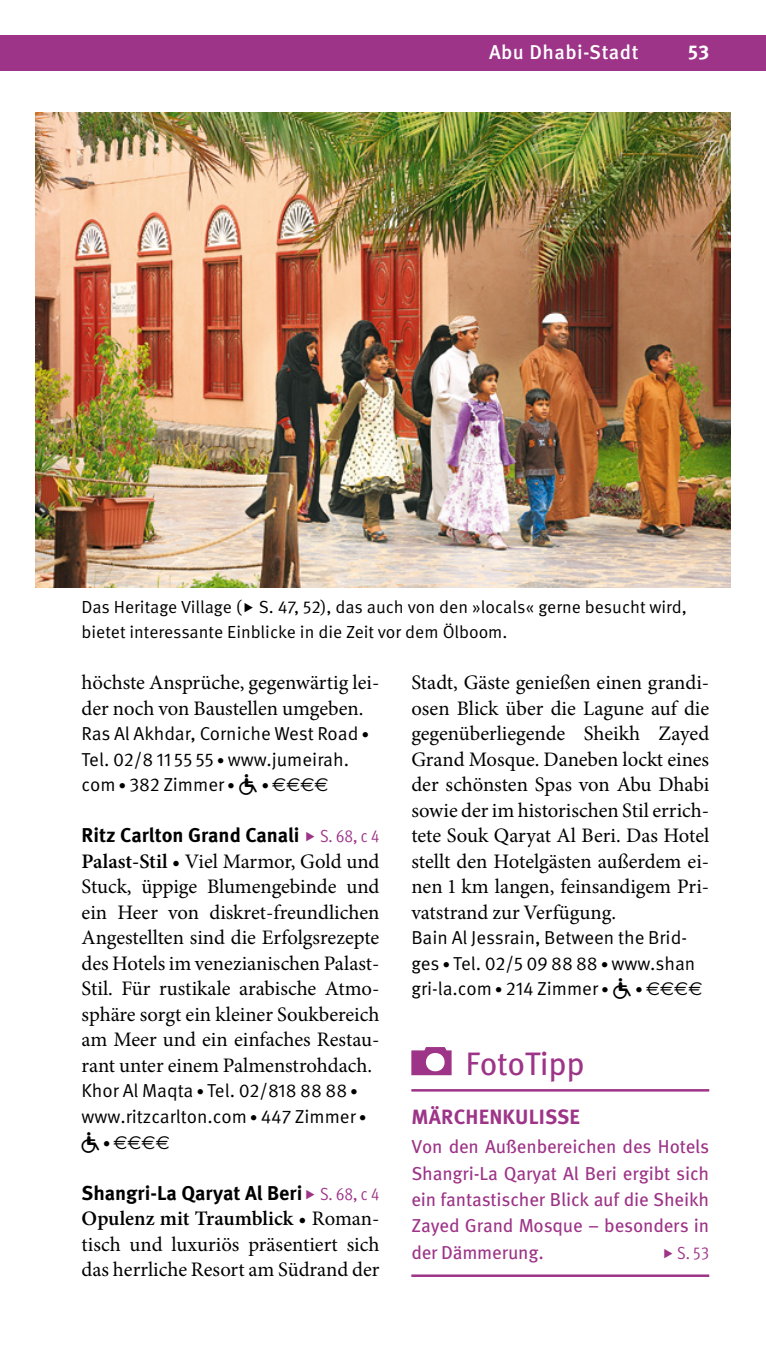
<style>
.page{position:relative;width:766px;height:1347px;background:#fff}
.page>*{position:absolute;margin:0;border:0;box-sizing:border-box;transform-origin:0 0}
.t1{font:32.5px "Meta Pro";letter-spacing:-.01em;color:#9d3488}
.t2{font:20.5px/25.5px "Minion Pro";color:#000;text-align:justify}
.t3{font:700 20.5px "Meta Pro";letter-spacing:.01em;color:#9d3488}
.t4{font:700 20px "Meta Pro";color:#000}
.t5{font:500 20px "Meta Pro";letter-spacing:.02em;color:#fff}
.t6{font:700 20px "Meta Pro";color:#fff}
.t7{font:18.75px/25.5px "Meta Pro Norm";color:#000}
.t8{font:18.75px/26.2px "Meta Pro";letter-spacing:-.01em;color:#9d3488;text-align:justify}
.t9{font:18.75px "Euro Sans";color:#000}
.t10{font:17.5px/25.5px "Meta Pro Norm";color:#000}
.t11{font:17.5px "Meta Pro Cond Norm";color:#9d3488}
.s1{font-size:15px}
.s2{font-family:"Meta Pro Norm";font-size:15px}
.s3{font-family:"Meta Pro Cond Norm";font-weight:400;font-size:17.5px;color:#9d3488}
.s4{font-weight:600}
</style>
<div class="page">
<div style="left:0;top:35px;width:765px;height:36px;background:#9d3488"></div>
<img style="left:35px;top:113px;width:695px;height:474px">
<hr style="left:411px;top:1089px;width:298px;height:2px;background:#9d3488">
<hr style="left:411px;top:1274px;width:298px;height:2px;background:#9d3488">
<svg style="left:411px;top:1047px;width:40px;height:28px"></svg>
<p class="t5" style="left:489px;top:37px;width:151px">Abu Dhabi-Stadt</p>
<p class="t6" style="left:688px;top:37px;width:23px">53</p>
<p class="t10" style="left:81px;top:592px;width:607px">Das Heritage Village ( S. 47, 52), das auch von den »locals« gerne besucht wird, bietet interessante Einblicke in die Zeit vor dem Ölboom.</p>
<p class="t2" style="left:81px;top:670px;width:299px">höchste Ansprüche, gegenwärtig lei&shy;der noch von Baustellen umgeben.</p>
<p class="t7" style="left:81px;top:719px;width:289px">Ras Al Akhdar, Corniche West Road <span class="s1">•<br></span>Tel. 02/8 11 55 55 <span class="s1">•</span> www.jumeirah. com <span class="s1">•</span> 382 Zimmer <span class="s1">•</span></p>
<p class="t9" style="left:261px;top:773px;width:69px"><span class="s2">•</span> €€€€</p>
<p class="t4" style="left:81px;top:819px;width:299px">Ritz Carlton Grand Canali <span class="s3">S. 68, c 4</span></p>
<p class="t2" style="left:81px;top:848px;width:299px"><span class="s4">Palast-Stil</span> • Viel Marmor, Gold und Stuck, üppige Blumengebinde und ein Heer von diskret-freundlichen Angestellten sind die Erfolgsrezepte des Hotels im venezianischen Palast-Stil. Für rustikale arabische Atmo&shy;sphäre sorgt ein kleiner Soukbereich am Meer und ein einfaches Restau&shy;rant unter einem Palmenstrohdach.</p>
<p class="t7" style="left:81px;top:1077px;width:286px">Khor Al Maqta <span class="s1">•</span> Tel. 02/818 88 88 <span class="s1">• </span>www.ritzcarlton.com <span class="s1">•</span> 447 Zimmer <span class="s1">•</span></p>
<p class="t9" style="left:103px;top:1131px;width:69px"><span class="s2">•</span> €€€€</p>
<p class="t4" style="left:81px;top:1177px;width:299px">Shangri-La Qaryat Al Beri <span class="s3">S. 68, c 4</span></p>
<p class="t2" style="left:81px;top:1205px;width:299px"><span class="s4">Opulenz mit Traumblick</span> • Roman&shy;tisch und luxuriös präsentiert sich das herrliche Resort am Südrand der</p>
<p class="t2" style="left:411px;top:670px;width:299px">Stadt, Gäste genießen einen grandi&shy;osen Blick über die Lagune auf die gegenüberliegende Sheikh Zayed Grand Mosque. Daneben lockt eines der schönsten Spas von Abu Dhabi sowie der im historischen Stil errich&shy;tete Souk Qaryat Al Beri. Das Hotel stellt den Hotelgästen außerdem ei&shy;nen 1 km langen, feinsandigem Pri&shy;vatstrand zur Verfügung.</p>
<p class="t7" style="left:411px;top:924px;width:285px">Bain Al Jessrain, Between the Brid&shy;ges <span class="s1">•</span> Tel. 02/5 09 88 88 <span class="s1">•</span> www.shan gri-la.com <span class="s1">•</span> 214 Zimmer <span class="s1">•</span></p>
<p class="t9" style="left:635px;top:978px;width:69px"><span class="s2">•</span> €€€€</p>
<h1 class="t1" style="left:465px;top:1039px;width:121px">FotoTipp</h1>
<p class="t3" style="left:411px;top:1100px;width:170px">MÄRCHENKULISSE</p>
<p class="t8" style="left:411px;top:1132px;width:299px">Von den Außenbereichen des Hotels Shangri-La Qaryat Al Beri ergibt sich ein fantastischer Blick auf die Sheikh Zayed Grand Mosque – besonders in der Dämmerung.</p>
<p class="t11" style="left:677px;top:1239px;width:33px">S. 53</p>
</div>
